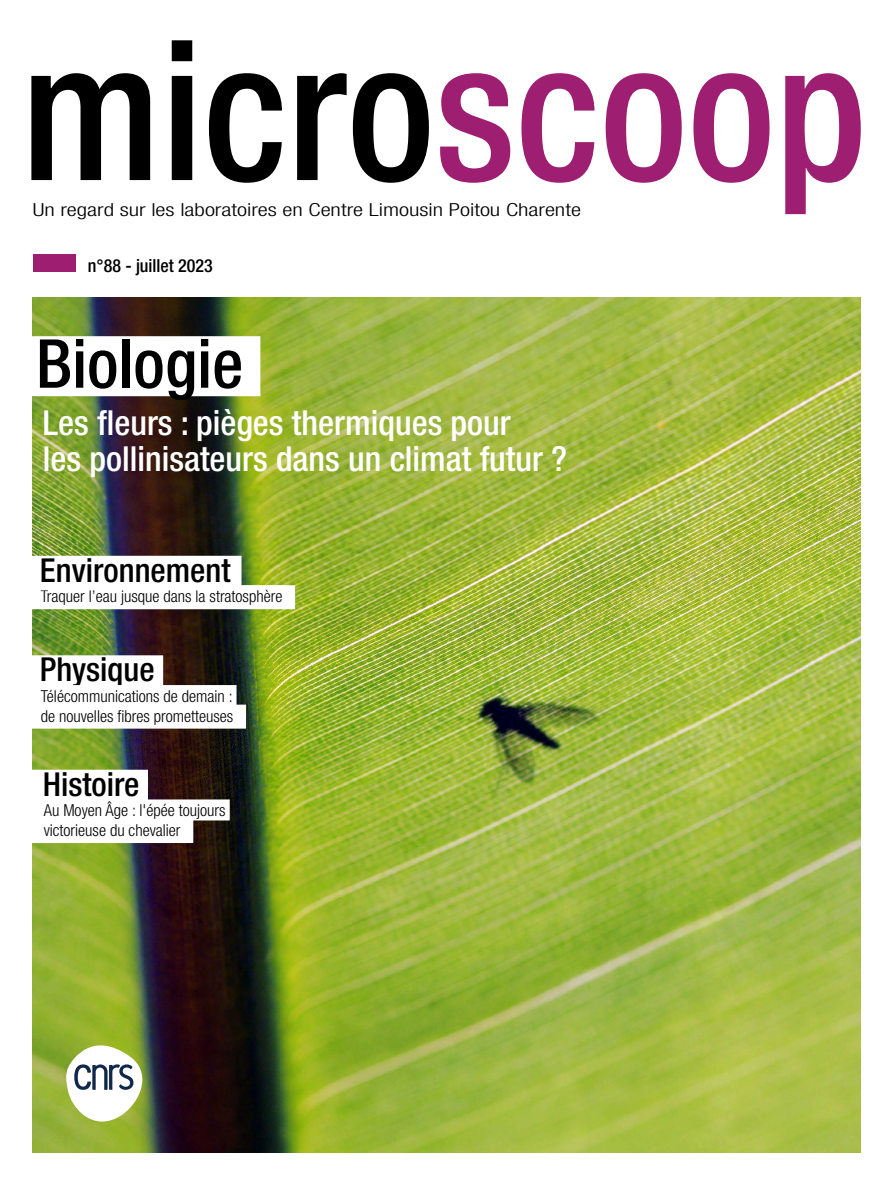
<style>
.page{position:relative;width:893px;height:1191px;background:#fff}
.page>*{position:absolute;margin:0;border:0;box-sizing:border-box;transform-origin:0 0}
.t1{font:500 condensed 193.5px "Helvetica Neue LT Std";color:#000}
.t2{font:500 condensed 67.5px "Helvetica Neue LT Std";color:#000}
.t3{font:500 condensed 34.5px/36px "Helvetica Neue LT Std";color:#fff}
.t4{font:500 condensed 33px "Helvetica Neue LT Std";color:#000}
.t5{font:300 condensed 18px "Helvetica Neue LT Std";color:#000;scale:1.3 1}
.t6{font:500 condensed 18px "Helvetica Neue LT Std";color:#000}
.t7{font:300 condensed 16.5px/19.8px "Helvetica Neue LT Std";color:#000}
.s1{color:#9e1e71}
</style>
<div class="page">
<img style="left:33px;top:297px;width:827px;height:855px">
<div style="left:33px;top:254px;width:42px;height:18px;background:#9e1e71"></div>
<div style="left:19px;top:336px;width:241px;height:60px;background:#fff"></div>
<div style="left:28px;top:585px;width:267px;height:24px;background:#fff"></div>
<div style="left:23px;top:556px;width:219px;height:34px;background:#fff"></div>
<div style="left:23px;top:655px;width:140px;height:35px;background:#fff"></div>
<div style="left:24px;top:685px;width:213px;height:21px;background:#fff"></div>
<div style="left:28px;top:704px;width:218px;height:24px;background:#fff"></div>
<svg style="left:66px;top:1045px;width:76px;height:76px"></svg>
<div style="left:26px;top:769px;width:122px;height:35px;background:#fff"></div>
<div style="left:27px;top:799px;width:203px;height:21px;background:#fff"></div>
<div style="left:31px;top:819px;width:162px;height:24px;background:#fff"></div>
<h1 class="t1" style="left:21px;top:-4px;width:847px">micro<span class="s1">scoop</span></h1>
<p class="t5" style="left:33px;top:199px;width:423px">Un regard sur les laboratoires en Centre Limousin Poitou Charente</p>
<p class="t6" style="left:88px;top:255px;width:126px">n°88 - juillet 2023</p>
<h2 class="t2" style="left:36px;top:323px;width:209px">Biologie</h2>
<h3 class="t3" style="left:43px;top:404px;width:526px">Les fleurs : pièges thermiques pour<br>les pollinisateurs dans un climat futur ?</h3>
<h3 class="t4" style="left:40px;top:550px;width:192px">Environnement</h3>
<p class="t7" style="left:41px;top:586px;width:243px">Traquer l’eau jusque dans la stratosphère</p>
<h3 class="t4" style="left:40px;top:650px;width:116px">Physique</h3>
<p class="t7" style="left:41px;top:686px;width:194px">Télécommunications de demain : de nouvelles fibres prometteuses</p>
<h3 class="t4" style="left:43px;top:764px;width:98px">Histoire</h3>
<p class="t7" style="left:44px;top:800px;width:183px">Au Moyen Âge : l'épée toujours victorieuse du chevalier</p>
</div>
